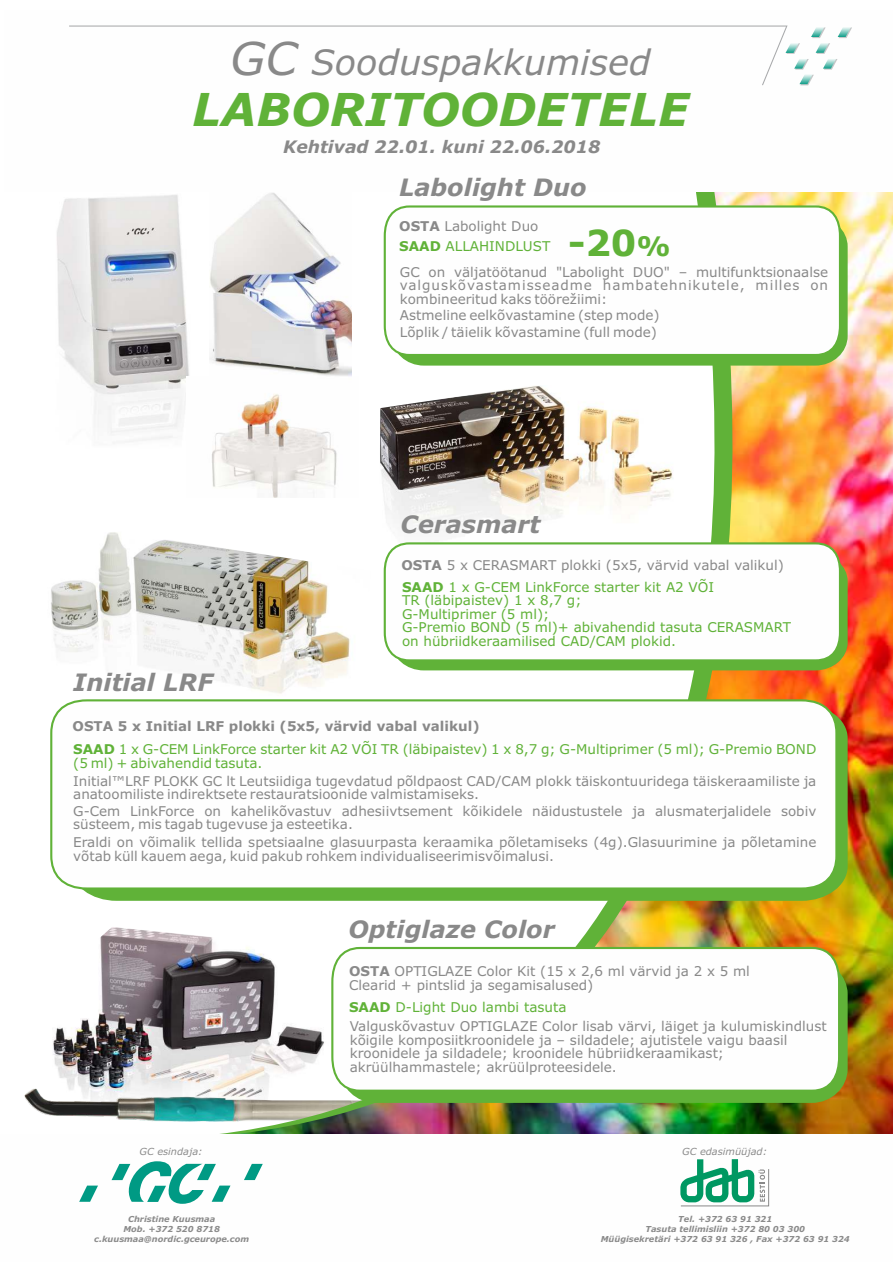
<style>
.page{position:relative;width:893px;height:1263px;background:#fff}
.page>*{position:absolute;margin:0;border:0;box-sizing:border-box;transform-origin:0 0}
.t1{font:italic 700 45.45px "Verdana";color:#60b238}
.t2{font:700 36px "Verdana";color:#60b238}
.t3{font:italic 35.1px "Verdana";color:#898989}
.t4{font:italic 700 24px "Verdana";color:#898989}
.t5{font:italic 700 17.25px "Verdana";color:#898989}
.t6{font:13.5px/13.5px "Verdana";color:#898989}
.t7{font:13.5px/13.5px "Verdana";color:#60b238}
.t8{font:italic 9.75px "Verdana";color:#8b8b8b}
.t9{font:italic 700 8.25px/10.1px "Verdana";color:#8b8b8b;text-align:center}
.s1{font-size:45.45px}
.s2{font-weight:700}
.s3{font-weight:700;color:#60b238}
.s4{color:#60b238}
.s5{font-size:27px}
.s6{font-weight:700;color:#898989}
</style>
<div class="page">
<img style="left:53px;top:927px;width:133px;height:161px">
<img style="left:24px;top:1088px;width:162px;height:34px">
<img style="left:212px;top:192px;width:681px;height:942px">
<img style="left:57px;top:195px;width:132px;height:247px">
<img style="left:379px;top:385px;width:313px;height:175px">
<img style="left:51px;top:532px;width:320px;height:166px">
<img style="left:187px;top:376px;width:171px;height:122px">
<svg style="left:244px;top:1164px;width:19px;height:16px"></svg>
<svg style="left:112px;top:1161px;width:118px;height:43px"></svg>
<svg style="left:79px;top:1185px;width:19px;height:17px"></svg>
<svg style="left:680px;top:1159px;width:89px;height:47px"></svg>
<img style="left:209px;top:193px;width:143px;height:191px">
<svg style="left:69px;top:26px;width:783px;height:59px"></svg>
<svg style="left:392px;top:553px;width:456px;height:117px;background:#70af3b"></svg>
<svg style="left:383px;top:541px;width:459px;height:121px"></svg>
<svg style="left:84px;top:704px;width:764px;height:197px;background:#69b039"></svg>
<svg style="left:50px;top:698px;width:788px;height:193px"></svg>
<div style="left:392px;top:217px;width:456px;height:149px;background:#60b238;border-radius:31px"></div>
<svg style="left:383px;top:204px;width:459px;height:153px;background:#f7faf5"></svg>
<div style="left:340px;top:960px;width:508px;height:143px;background:#60b238;border-radius:35px"></div>
<div style="left:330px;top:946px;width:511px;height:147px;background:#fefefe"></div>
<h3 class="t3" style="left:230px;top:48px;width:422px"><span class="s1">GC</span> Sooduspakkumised</h3>
<h1 class="t1" style="left:192px;top:91px;width:498px">LABORITOODETELE</h1>
<p class="t5" style="left:283px;top:140px;width:319px">Kehtivad 22.01. kuni 22.06.2018</p>
<h3 class="t4" style="left:399px;top:177px;width:189px">Labolight Duo</h3>
<p class="t6" style="left:399px;top:218px;width:153px;line-height:19.8px"><span class="s2">OSTA</span> Labolight Duo<br><span class="s3">SAAD</span> <span class="s4">ALLAHINDLUST</span></p>
<h2 class="t2" style="left:568px;top:229px;width:104px">-20<span class="s5">%</span></h2>
<p class="t6" style="left:400px;top:266px;width:430px;text-align:justify">GC on väljatöötanud "Labolight DUO" – multifunktsionaalse valguskõvastamisseadme hambatehnikutele, milles on kombineeritud kaks töörežiimi:</p>
<p class="t6" style="left:400px;top:308px;width:261px;line-height:16.4px">Astmeline eelkõvastamine (step mode)<br>Lõplik / täielik kõvastamine (full mode)</p>
<h3 class="t4" style="left:401px;top:515px;width:141px">Cerasmart</h3>
<p class="t6" style="left:401px;top:555px;width:384px;line-height:21.8px"><span class="s2">OSTA</span> 5 x CERASMART plokki (5x5, värvid vabal valikul)<br><span class="s3">SAAD</span> <span class="s4">1 x G-CEM LinkForce starter kit A2 VÕI</span></p>
<p class="t7" style="left:402px;top:595px;width:390px">TR (läbipaistev) 1 x 8,7 g;<br>G-Multiprimer (5 ml);<br>G-Premio BOND (5 ml)+ abivahendid tasuta CERASMART on hübriidkeraamilised CAD/CAM plokid.</p>
<h3 class="t4" style="left:73px;top:673px;width:141px">Initial LRF</h3>
<p class="t7" style="left:73px;top:715px;width:745px;line-height:23.4px"><span class="s6">OSTA 5 x Initial LRF plokki (5x5, värvid vabal valikul)<br></span><span class="s2">SAAD</span> 1 x G-CEM LinkForce starter kit A2 VÕI TR (läbipaistev) 1 x 8,7 g; G-Multiprimer (5 ml); G-Premio BOND</p>
<p class="t7" style="left:73px;top:757px;width:191px">(5 ml) + abivahendid tasuta.</p>
<p class="t6" style="left:73px;top:775px;width:745px">Initial™LRF PLOKK GC lt Leutsiidiga tugevdatud põldpaost CAD/CAM plokk täiskontuuridega täiskeraamiliste ja anatoomiliste indirektsete restauratsioonide valmistamiseks.</p>
<p class="t6" style="left:73px;top:805px;width:745px">G-Cem LinkForce on kahelikõvastuv adhesiivtsement kõikidele näidustustele ja alusmaterjalidele sobiv süsteem, mis tagab tugevuse ja esteetika.</p>
<p class="t6" style="left:73px;top:836px;width:745px">Eraldi on võimalik tellida spetsiaalne glasuurpasta keraamika põletamiseks (4g).Glasuurimine ja põletamine võtab küll kauem aega, kuid pakub rohkem individualiseerimisvõimalusi.</p>
<p class="t8" style="left:140px;top:1147px;width:65px">GC esindaja:</p>
<p class="t9" style="left:94px;top:1215px;width:156px">Christine Kuusmaa<br>Mob. +372 520 8718 c.kuusmaa@nordic.gceurope.com</p>
<h3 class="t4" style="left:348px;top:920px;width:208px">Optiglaze Color</h3>
<p class="t6" style="left:349px;top:966px;width:402px"><span class="s2">OSTA</span> OPTIGLAZE Color Kit (15 x 2,6 ml värvid ja 2 x 5 ml<br>Clearid + pintslid ja segamisalused)</p>
<p class="t6" style="left:349px;top:999px;width:479px;line-height:19.4px"><span class="s3">SAAD</span> <span class="s4">D-Light Duo lambi tasuta<br></span>Valguskõvastuv OPTIGLAZE Color lisab värvi, läiget ja kulumiskindlust</p>
<p class="t6" style="left:350px;top:1034px;width:439px">kõigile komposiitkroonidele ja – sildadele; ajutistele vaigu baasil kroonidele ja sildadele; kroonidele hübriidkeraamikast; akrüülhammastele; akrüülproteesidele.</p>
<p class="t8" style="left:682px;top:1147px;width:86px">GC edasimüüjad:</p>
<p class="t9" style="left:601px;top:1215px;width:251px">Tel. +372 63 91 321<br>Tasuta tellimisliin +372 80 03 300<br>Müügisekretäri +372 63 91 326 , Fax +372 63 91 324</p>
</div>
